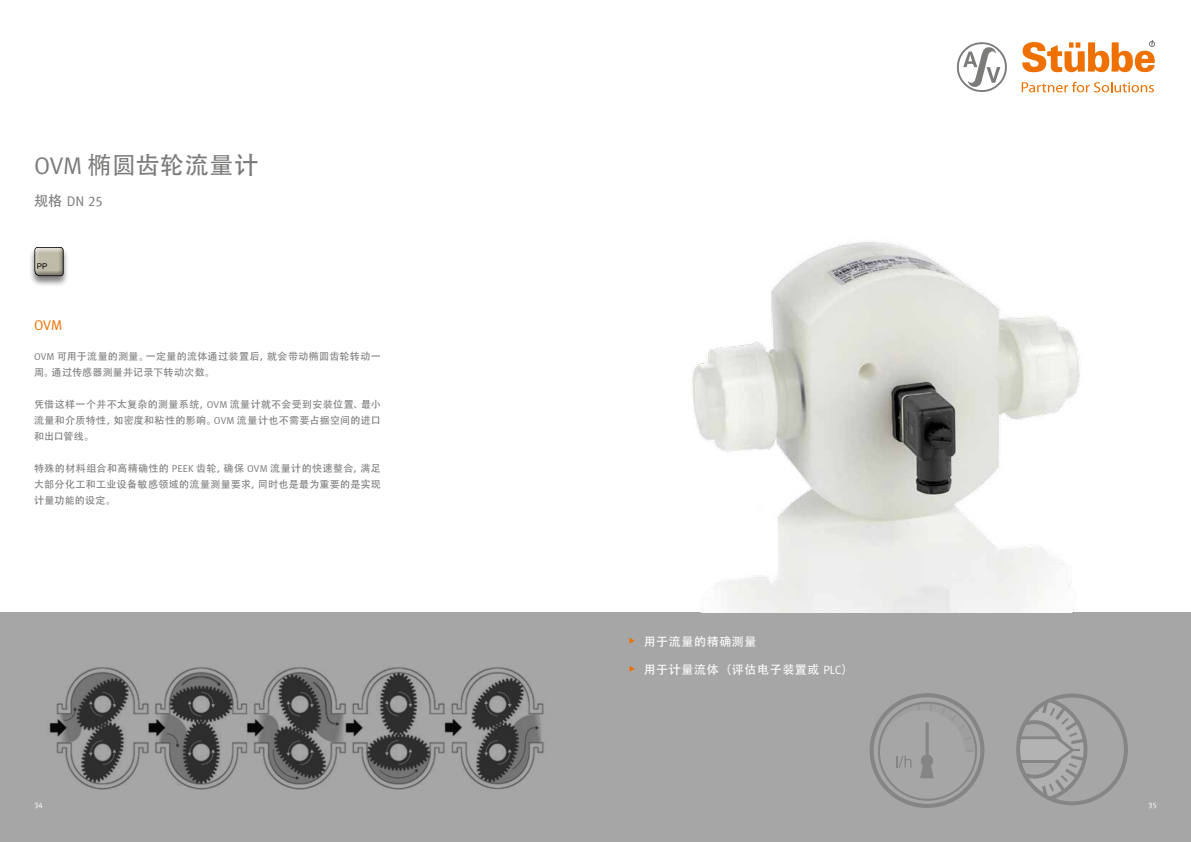
<style>
.page{position:relative;width:1191px;height:842px;background:#fff}
.page>*{position:absolute;margin:0;border:0;box-sizing:border-box;transform-origin:0 0}
.t1{font:24px "Adobe Heiti Std";letter-spacing:.015em;color:#7b7b7a}
.t2{font:14px "Meta Normal LF";color:#7b7b7a}
.t3{font:14px "Meta Normal LF";color:#ee7100}
.t4{font:12px "Adobe Heiti Std";letter-spacing:.05em;color:#fff}
.t5{font:10px/16px "Adobe Heiti Std";letter-spacing:.03em;color:#7b7b7a;text-align:justify}
.t6{font:8px "Meta Normal LF";color:#fff}
.t7{font:7.9px "Arial";color:#000}
.s1{font-family:"Meta Normal LF"}
.s2{font-family:"Adobe Heiti Std"}
</style>
<div class="page">
<div style="left:29px;top:247px;width:40px;height:41px;background:#000;opacity:.5"></div>
<div style="left:34px;top:247px;width:30px;height:30px;background:#000;opacity:.35"></div>
<img style="left:0;top:612px;width:1191px;height:230px">
<img style="left:692px;top:241px;width:388px;height:371px">
<svg style="left:629px;top:638px;width:5px;height:6px"></svg>
<svg style="left:629px;top:666px;width:5px;height:6px"></svg>
<svg style="left:1016px;top:693px;width:112px;height:112px;background:#a0a0a0"></svg>
<svg style="left:878px;top:703px;width:98px;height:75px;background:#a0a0a0"></svg>
<div style="left:878px;top:702px;width:99px;height:99px;border:2px solid #000;border-radius:50%"></div>
<div style="left:869px;top:693px;width:115px;height:115px;border:4px solid #000;border-radius:50%"></div>
<svg style="left:1021px;top:82px;width:132px;height:10px"></svg>
<svg style="left:1022px;top:40px;width:132px;height:33px"></svg>
<svg style="left:957px;top:42px;width:50px;height:50px"></svg>
<h1 class="t1" style="left:34px;top:151px;width:226px"><span class="s1">OVM</span> 椭圆齿轮流量计</h1>
<h2 class="t2" style="left:34px;top:193px;width:70px"><span class="s2">规格</span> DN 25</h2>
<p class="t7" style="left:37px;top:262px;width:12px">PP</p>
<h2 class="t3" style="left:34px;top:317px;width:30px">OVM</h2>
<p class="t5" style="left:34px;top:349px;width:348px"><span class="s1">OVM</span> 可用于流量的测量。一定量的流体通过装置后，就会带动椭圆齿轮转动一周。通过传感器测量并记录下转动次数。</p>
<p class="t5" style="left:34px;top:397px;width:348px">凭借这样一个并不太复杂的测量系统，<span class="s1">OVM</span> 流量计就不会受到安装位置、最小流量和介质特性，如密度和粘性的影响。<span class="s1">OVM</span> 流量计也不需要占据空间的进口和出口管线。</p>
<p class="t5" style="left:34px;top:461px;width:348px">特殊的材料组合和高精确性的 <span class="s1">PEEK</span> 齿轮，确保 <span class="s1">OVM</span> 流量计的快速整合，满足大部分化工和工业设备敏感领域的流量测量要求，同时也是最为重要的是实现计量功能的设定。</p>
<p class="t4" style="left:643px;top:634px;width:114px">用于流量的精确测量</p>
<p class="t4" style="left:643px;top:662px;width:211px">用于计量流体（评估电子装置或 <span class="s1">PLC</span>）</p>
<p class="t6" style="left:34px;top:800px;width:11px">34</p>
<p class="t6" style="left:1148px;top:800px;width:10px">35</p>
</div>
